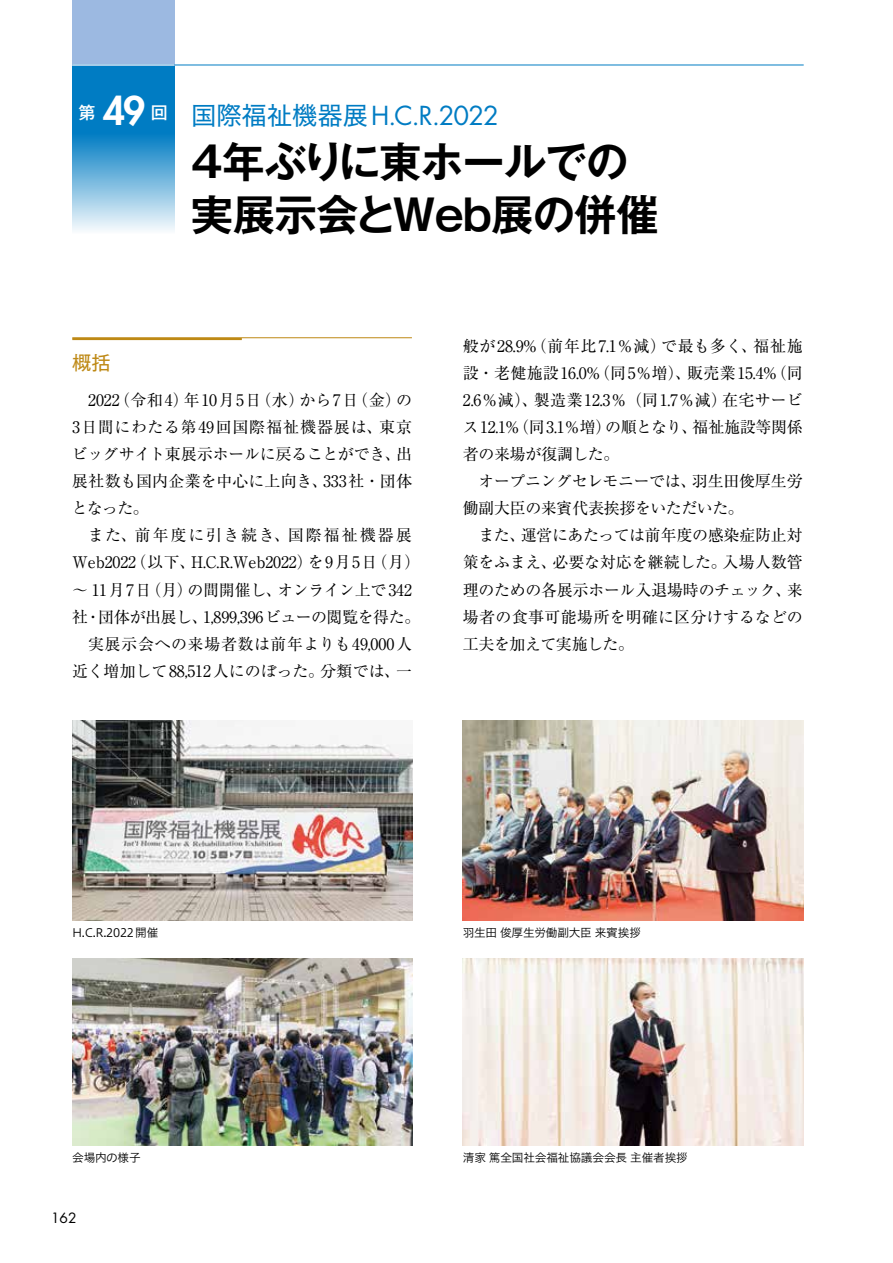
<style>
.page{position:relative;width:893px;height:1263px;background:#fff}
.page>*{position:absolute;margin:0;border:0;box-sizing:border-box;transform-origin:0 0}
.t1{font:700 42.45px/53.1px "Gothic MB101 Pr 6 N De";letter-spacing:-.025em;color:#000}
.t2{font:800 38.25px "Futura Std";color:#fff}
.t3{font:25.5px "Futura Std";color:#007cc3}
.t4{font:19.2px "Gothic MB101 Pr 6 N";color:#be8915}
.t5{font:500 16.95px "Gothic MB101 Pr 6 N";color:#fff}
.t6{font:15.9px/27.2px "Ryumin Pr 6 N";letter-spacing:-.01em;color:#000;text-align:justify}
.t7{font:13.8px "Futura Std";color:#000}
.t8{font:11.7px "Hiragino UD Sans Std N W3";letter-spacing:-.02em;color:#000}
.s1{font-family:"Hiragino UD Sans Std N W4"}
</style>
<div class="page">
<hr style="left:72px;top:337px;width:340px;height:1px;background:#be8915">
<hr style="left:72px;top:338px;width:170px;height:2px;background:#be8915">
<svg style="left:72px;top:66px;width:102px;height:165px"></svg>
<div style="left:72px;top:0;width:102px;height:65px;background:#9cb9e1"></div>
<hr style="left:72px;top:65px;width:732px;height:1px;background:#007cc3">
<hr style="left:72px;top:65px;width:102px;height:1px;background:#fff">
<img style="left:72px;top:720px;width:340px;height:200px">
<img style="left:72px;top:958px;width:340px;height:187px">
<img style="left:463px;top:720px;width:340px;height:200px">
<img style="left:463px;top:958px;width:340px;height:187px">
<p class="t5" style="left:79px;top:99px;width:19px">第</p>
<h2 class="t2" style="left:103px;top:87px;width:44px">49</h2>
<h3 class="t3" style="left:151px;top:99px;width:349px"><sup>回</sup> <span class="s1">国際福祉機器展</span>H.C.R.2022</h3>
<h1 class="t1" style="left:191px;top:133px;width:469px">4年ぶりに東ホールでの実展示会とWeb展の併催</h1>
<p class="t4" style="left:72px;top:346px;width:40px">概括</p>
<p class="t6" style="left:72px;top:385px;width:342px;text-indent:16px">2022（令和4）年10月5日（水）から7日（金）の3日間にわたる第49回国際福祉機器展は、東京ビッグサイト東展示ホールに戻ることができ、出展社数も国内企業を中心に上向き、333社・団体となった。</p>
<p class="t6" style="left:72px;top:521px;width:350px;text-align:center">また、前年度に引き続き、国際福祉機器展<br>Web2022（以下、H.C.R.Web2022）を9月5日（月）～ 11月7日（月）の間開催し、オンライン上で342社・団体が出展し、1,899,396ビューの閲覧を得た。実展示会への来場者数は前年よりも49,000人<br>近く増加して88,512人にのぼった。分類では、一</p>
<p class="t6" style="left:463px;top:331px;width:342px">般が28.9%（前年比7.1％減）で最も多く、福祉施設・老健施設16.0%（同5％増）、販売業15.4%（同2.6％減）、製造業12.3％（同1.7％減）在宅サービス12.1%（同3.1％増）の順となり、福祉施設等関係者の来場が復調した。</p>
<p class="t6" style="left:463px;top:467px;width:341px;text-indent:16px">オープニングセレモニーでは、羽生田俊厚生労働副大臣の来賓代表挨拶をいただいた。</p>
<p class="t6" style="left:463px;top:521px;width:342px;text-indent:16px">また、運営にあたっては前年度の感染症防止対策をふまえ、必要な対応を継続した。入場人数管理のための各展示ホール入退場時のチェック、来場者の食事可能場所を明確に区分けするなどの工夫を加えて実施した。</p>
<p class="t8" style="left:72px;top:923px;width:88px">H.C.R.2022開催</p>
<p class="t8" style="left:72px;top:1149px;width:70px">会場内の様子</p>
<p class="t7" style="left:51px;top:1209px;width:27px">162</p>
<p class="t8" style="left:463px;top:924px;width:180px">羽生田 俊厚生労働副大臣 来賓挨拶</p>
<p class="t8" style="left:463px;top:1149px;width:227px">清家 篤全国社会福祉協議会会長 主催者挨拶</p>
</div>
